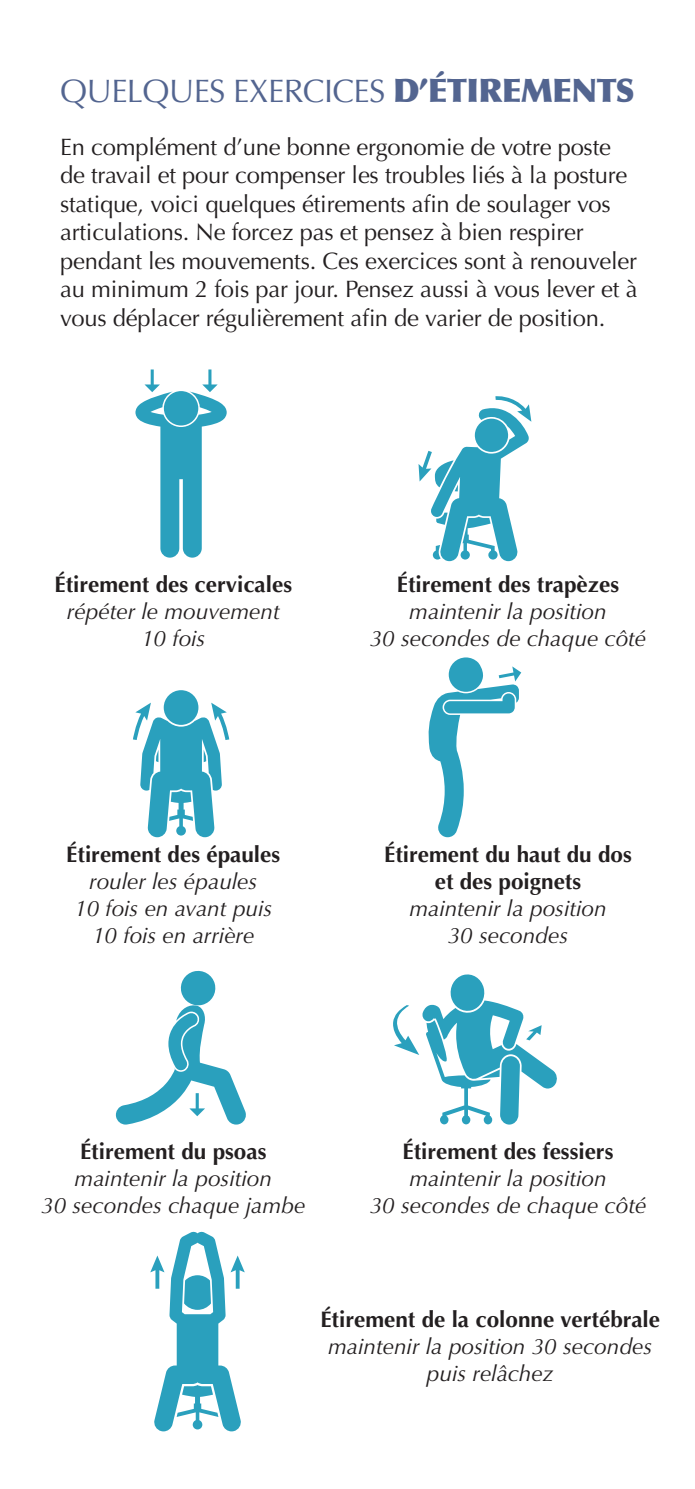
<style>
.page{position:relative;width:695px;height:1489px;background:#fff}
.page>*{position:absolute;margin:0;border:0;box-sizing:border-box;transform-origin:0 0}
.t1{font:32.5px "Optima";letter-spacing:-.02em;color:#536590}
.t2{font:23.75px/28.5px "Optima";letter-spacing:-.01em;color:#231f20}
.t3{font:italic 22.5px/27px "Optima";color:#231f20;text-align:center}
.t4{font:700 22.5px/27px "Optima";color:#231f20;text-align:center}
.s1{font-weight:900}
</style>
<div class="page">
<svg style="left:428px;top:657px;width:93px;height:180px"></svg>
<svg style="left:393px;top:974px;width:164px;height:150px"></svg>
<div style="left:164px;top:690px;width:34px;height:34px;background:#2aa0bd;border-radius:50%"></div>
<svg style="left:133px;top:702px;width:96px;height:135px"></svg>
<svg style="left:418px;top:396px;width:113px;height:165px"></svg>
<div style="left:474px;top:418px;width:34px;height:34px;background:#2aa0bd;border-radius:50%"></div>
<svg style="left:150px;top:1231px;width:95px;height:200px"></svg>
<svg style="left:115px;top:970px;width:131px;height:154px"></svg>
<svg style="left:135px;top:369px;width:92px;height:188px"></svg>
<div style="left:164px;top:391px;width:34px;height:34px;background:#2aa0bd;border-radius:50%"></div>
<h1 class="t1" style="left:60px;top:72px;width:576px">QUELQUES EXERCICES <span class="s1">D’ÉTIREMENTS</span></h1>
<p class="t2" style="left:60px;top:132px;width:578px">En complément d’une bonne ergonomie de votre poste de travail et pour compenser les troubles liés à la posture statique, voici quelques étirements afin de soulager vos articulations. Ne forcez pas et pensez à bien respirer pendant les mouvements. Ces exercices sont à renouveler au minimum 2 fois par jour. Pensez aussi à vous lever et à vous déplacer régulièrement afin de varier de position.</p>
<p class="t4" style="left:54px;top:571px;width:239px">Étirement des cervicales</p>
<p class="t3" style="left:67px;top:598px;width:214px">répéter le mouvement<br>10 fois</p>
<p class="t4" style="left:66px;top:841px;width:215px">Étirement des épaules</p>
<p class="t3" style="left:74px;top:868px;width:200px">rouler les épaules<br>10 fois en avant puis<br>10 fois en arrière</p>
<p class="t4" style="left:396px;top:571px;width:224px">Étirement des trapèzes</p>
<p class="t3" style="left:369px;top:598px;width:278px">maintenir la position<br>30 secondes de chaque côté</p>
<p class="t4" style="left:384px;top:841px;width:249px">Étirement du haut du dos et des poignets</p>
<p class="t3" style="left:409px;top:895px;width:199px">maintenir la position<br>30 secondes</p>
<p class="t4" style="left:80px;top:1137px;width:188px">Étirement du psoas</p>
<p class="t3" style="left:41px;top:1164px;width:265px">maintenir la position<br>30 secondes chaque jambe</p>
<p class="t4" style="left:402px;top:1137px;width:212px">Étirement des fessiers</p>
<p class="t3" style="left:369px;top:1164px;width:278px">maintenir la position<br>30 secondes de chaque côté</p>
<p class="t4" style="left:320px;top:1306px;width:341px">Étirement de la colonne vertébrale</p>
<p class="t3" style="left:328px;top:1333px;width:325px">maintenir la position 30 secondes puis relâchez</p>
</div>
